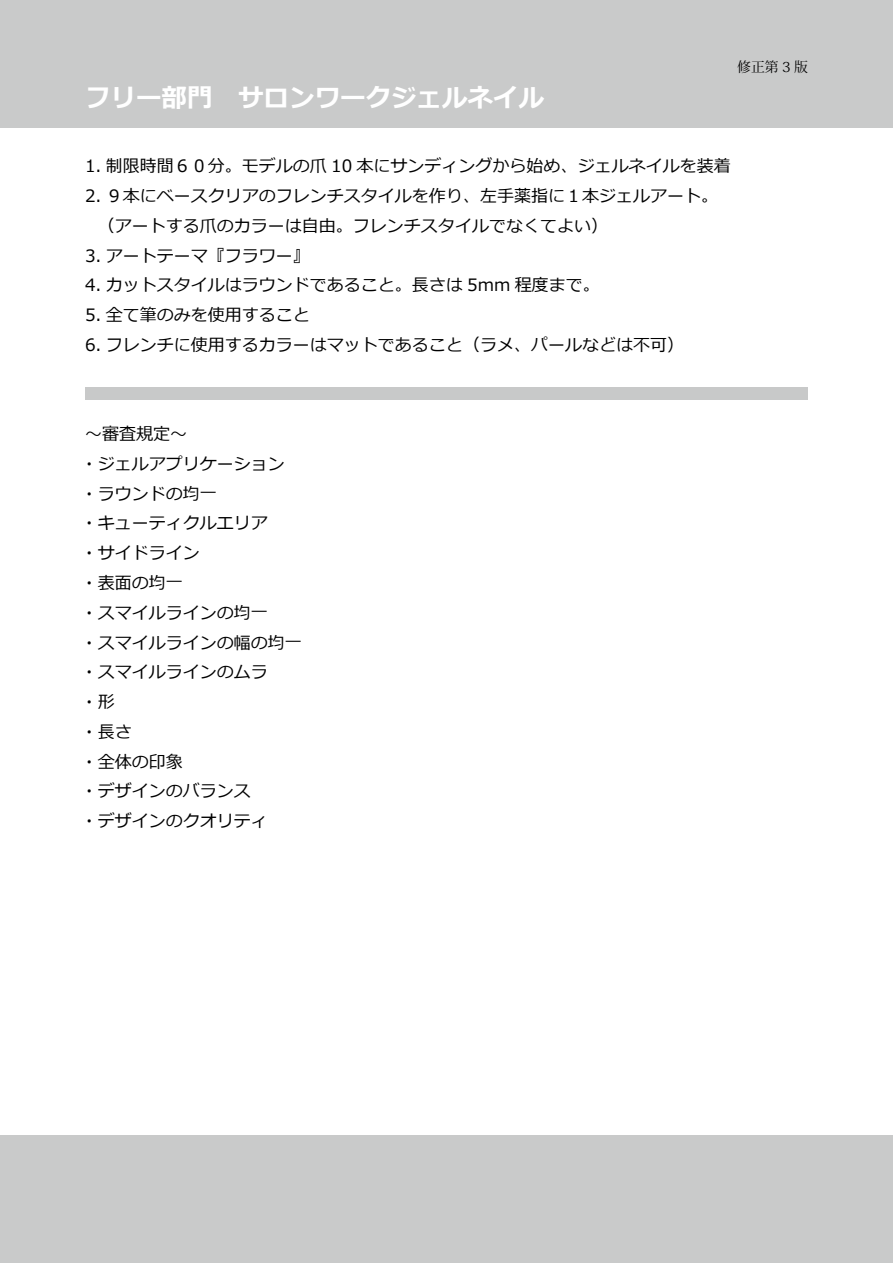
<style>
.page{position:relative;width:893px;height:1263px;background:#fff}
.page>*{position:absolute;margin:0;border:0;box-sizing:border-box;transform-origin:0 0}
.t1{font:700 25.5px "Meiryo";color:#fff}
.t2{font:16.95px/29.7px "Meiryo";color:#000}
.t3{font:13.8px "Koz Min Pr 6 N";color:#000}
</style>
<div class="page">
<div style="left:0;top:0;width:893px;height:128px;background:#c9caca"></div>
<div style="left:0;top:1135px;width:893px;height:128px;background:#c9caca"></div>
<div style="left:85px;top:387px;width:723px;height:12px;background:#c8c9c9"></div>
<h1 class="t1" style="left:85px;top:80px;width:461px">フリー部門　サロンワークジェルネイル</h1>
<p class="t3" style="left:737px;top:59px;width:72px">修正第 3 版</p>
<p class="t2" style="left:85px;top:152px;width:647px">1. 制限時間６０分。モデルの爪 10 本にサンディングから始め、ジェルネイルを装着</p>
<p class="t2" style="left:98px;top:182px;width:622px;text-indent:-13px">2. ９本にベースクリアのフレンチスタイルを作り、左手薬指に１本ジェルアート。（アートする爪のカラーは自由。フレンチスタイルでなくてよい）</p>
<p class="t2" style="left:85px;top:241px;width:226px">3. アートテーマ『フラワー』</p>
<p class="t2" style="left:85px;top:271px;width:516px">4. カットスタイルはラウンドであること。長さは 5mm 程度まで。</p>
<p class="t2" style="left:85px;top:301px;width:226px">5. 全て筆のみを使用すること</p>
<p class="t2" style="left:85px;top:331px;width:601px">6. フレンチに使用するカラーはマットであること（ラメ、パールなどは不可）</p>
<p class="t2" style="left:81px;top:420px;width:223px">～審査規定～<br>・ジェルアプリケーション・ラウンドの均一<br>・キューティクルエリア<br>・サイドライン<br>・表面の均一<br>・スマイルラインの均一<br>・スマイルラインの幅の均一・スマイルラインのムラ<br>・形<br>・長さ<br>・全体の印象<br>・デザインのバランス<br>・デザインのクオリティ</p>
</div>
